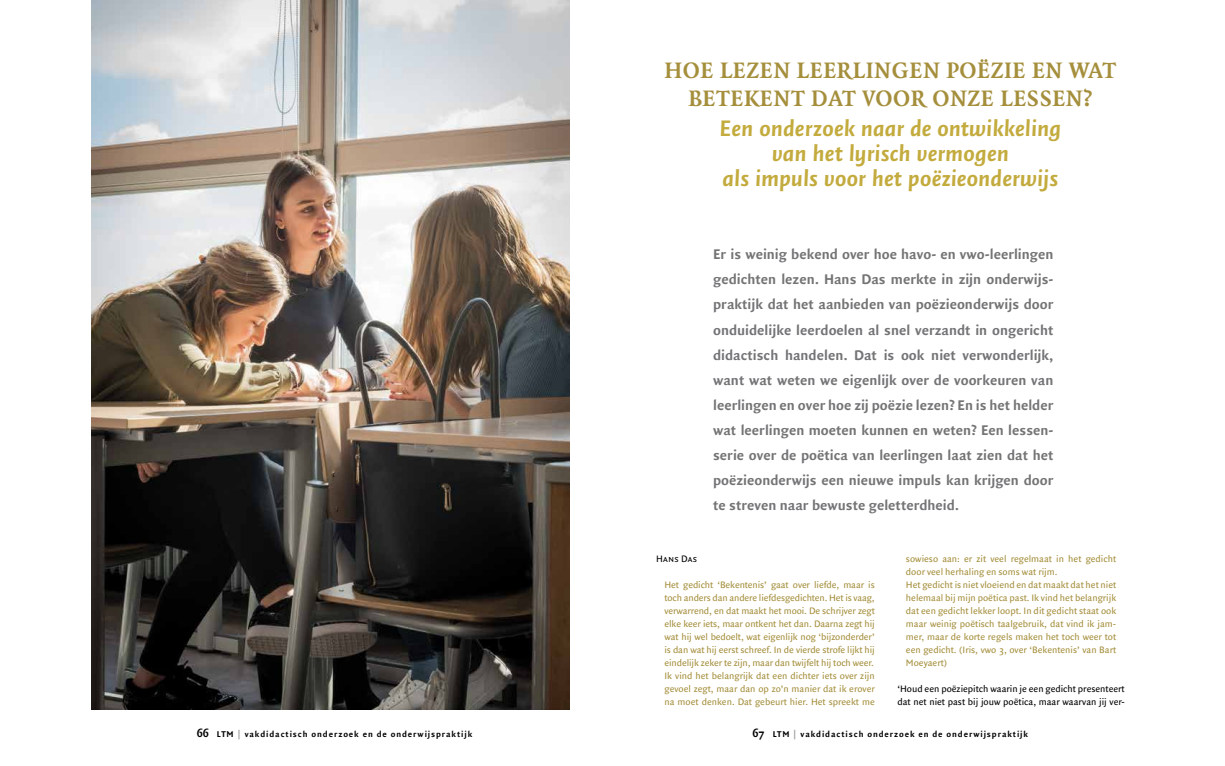
<style>
.page{position:relative;width:1225px;height:766px;background:#fff}
.page>*{position:absolute;margin:0;border:0;box-sizing:border-box;transform-origin:0 0}
.t1{font:24px/25px "Quadraat Sans OT Bld Ita";color:#c3ab3e;text-align:center}
.t2{font:700 24px/28px "Quadraat";letter-spacing:.02em;color:#a58f3c;text-align:center}
.t3{font:700 15px/25px "Quadraat Sans";color:#747476;text-align:justify}
.t4{font:10px/13px "Quadraat Sans";color:#a58f3c;text-align:justify}
.t5{font:10px/13px "Quadraat Sans";color:#000}
.t6{font:10px "Quadraat Sans Caps";letter-spacing:.02em;color:#000}
.t7{font:700 9px "Quadraat Sans";letter-spacing:.1em;color:#000}
.s1{font-size:12px}
.s2{color:#9a9b9d}
</style>
<div class="page">
<img style="left:91px;top:0;width:479px;height:709px">
<h1 class="t2" style="left:664px;top:57px;width:453px">HOE LEZEN LEERLINGEN POËZIE EN WAT<br>BETEKENT DAT VOOR ONZE LESSEN?</h1>
<h1 class="t1" style="left:719px;top:115px;width:343px">Een onderzoek naar de ontwikkeling van het lyrisch vermogen<br>als impuls voor het poëzieonderwijs</h1>
<p class="t3" style="left:713px;top:242px;width:342px">Er is weinig bekend over hoe havo- en vwo-leerlingen gedichten lezen. Hans Das merkte in zijn onderwijs&shy;praktijk dat het aanbieden van poëzieonderwijs door onduidelijke leerdoelen al snel verzandt in ongericht didactisch handelen. Dat is ook niet verwonderlijk, want wat weten we eigenlijk over de voorkeuren van leerlingen en over hoe zij poëzie lezen? En is het helder wat leerlingen moeten kunnen en weten? Een lessen&shy;serie over de poëtica van leerlingen laat zien dat het poëzieonderwijs een nieuwe impuls kan krijgen door te streven naar bewuste geletterdheid.</p>
<p class="t6" style="left:656px;top:552px;width:42px">Hans Das</p>
<p class="t4" style="left:664px;top:578px;width:212px">Het gedicht ‘Bekentenis’ gaat over liefde, maar is toch anders dan andere liefdesgedichten. Het is vaag, verwarrend, en dat maakt het mooi. De schrijver zegt elke keer iets, maar ontkent het dan. Daarna zegt hij wat hij wel bedoelt, wat eigenlijk nog ‘bijzonderder’ is dan wat hij eerst schreef. In de vierde strofe lijkt hij eindelijk zeker te zijn, maar dan twijfelt hij toch weer.<br>Ik vind het belangrijk dat een dichter iets over zijn gevoel zegt, maar dan op zo’n manier dat ik erover na moet denken. Dat gebeurt hier. Het spreekt me</p>
<p class="t4" style="left:906px;top:552px;width:212px;text-align:left">sowieso aan: er zit veel regelmaat in het gedicht door veel herhaling en soms wat rijm.<br>Het gedicht is niet vloeiend en dat maakt dat het niet helemaal bij mijn poëtica past. Ik vind het belangrijk dat een gedicht lekker loopt. In dit gedicht staat ook maar weinig poëtisch taalgebruik, dat vind ik jam&shy;mer, maar de korte regels maken het toch weer tot een gedicht. (Iris, vwo 3, over ‘Bekentenis’ van Bart Moeyaert)</p>
<p class="t5" style="left:897px;top:682px;width:229px">‘Houd een poëziepitch waarin je een gedicht presenteert dat net niet past bij jouw poëtica, maar waarvan jij ver-</p>
<p class="t7" style="left:197px;top:729px;width:277px"><span class="s1">66</span> LTM <span class="s2">|</span> vakdidactisch onderzoek en de onderwijspraktijk</p>
<p class="t7" style="left:752px;top:729px;width:277px"><span class="s1">67</span> LTM <span class="s2">|</span> vakdidactisch onderzoek en de onderwijspraktijk</p>
</div>
